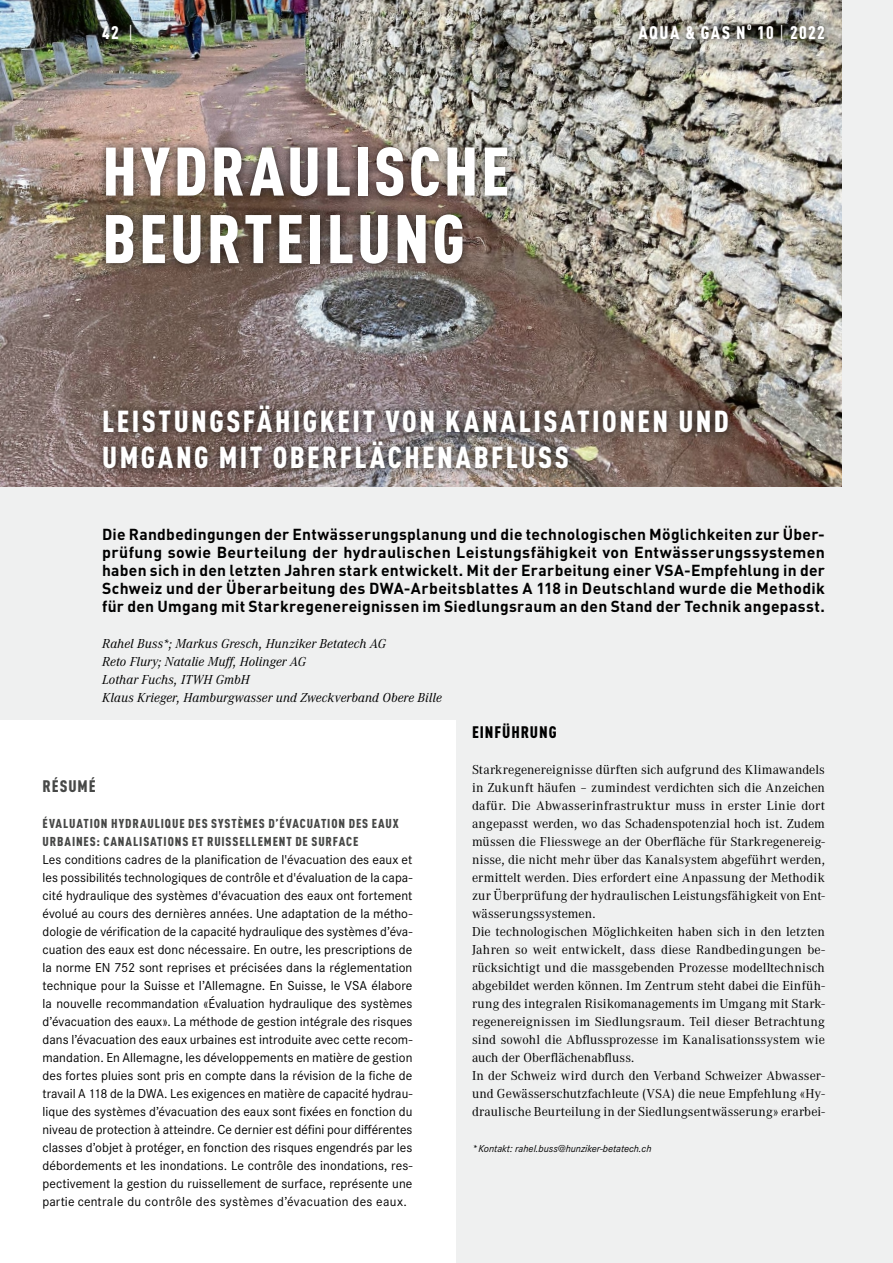
<style>
.page{position:relative;width:893px;height:1263px;background:#eff0f0}
.page>*{position:absolute;margin:0;border:0;box-sizing:border-box;transform-origin:0 0}
.t1{font:900 condensed 67.5px/67.5px "DINOT";letter-spacing:.045em;color:#fff}
.t2{font:900 condensed 30px/36px "DINOT";letter-spacing:.085em;color:#fff}
.t3{font:900 condensed 18px "DINOT";letter-spacing:.08em;color:#fff}
.t4{font:900 condensed 16.5px "DINOT";letter-spacing:.06em;color:#000}
.t5{font:900 condensed 16.5px "DINOT";letter-spacing:.055em;color:#474847}
.t6{font:700 15.75px/18px "DINOT";letter-spacing:.02em;color:#000;text-align:justify}
.t7{font:13.5px/18px "Corporate S";letter-spacing:.02em;color:#000;text-align:justify}
.t8{font:13.5px/18px "Corporate A";letter-spacing:.005em;color:#000}
.t9{font:italic 13.5px/18px "Corporate A";letter-spacing:.01em;color:#000}
.t10{font:900 condensed 12.75px/18px "DINOT";letter-spacing:.07em;color:#474847}
.t11{font:italic 10.5px "Corporate S";color:#000}
.t12{font:900 condensed 10.5px "DINOT";color:#fff}
.s1{font-weight:400}
</style>
<div class="page">
<div style="left:0;top:720px;width:455px;height:543px;background:#fff"></div>
<img style="left:0;top:0;width:842px;height:486px">
<div style="left:96px;top:137px;width:421px;height:136px;background:#000;opacity:.75"></div>
<div style="left:94px;top:396px;width:643px;height:82px;background:#000;opacity:.75"></div>
<div style="left:93px;top:17px;width:48px;height:32px;background:#000;opacity:.75"></div>
<div style="left:630px;top:16px;width:204px;height:33px;background:#000;opacity:.75"></div>
<h3 class="t3" style="left:102px;top:22px;width:32px">42 <span class="s1">|</span></h3>
<h3 class="t3" style="left:639px;top:22px;width:109px">AQUA &amp; GAS N</h3>
<p class="t12" style="left:747px;top:20px;width:6px">o</p>
<h3 class="t3" style="left:757px;top:22px;width:69px">10 <span class="s1">|</span> 2022</h3>
<h1 class="t1" style="left:102px;top:137px;width:408px">HYDRAULISCHE<br>BEURTEILUNG</h1>
<h2 class="t2" style="left:102px;top:403px;width:628px">LEISTUNGSFÄHIGKEIT VON KANALISATIONEN UND<br>UMGANG MIT OBERFLÄCHENABFLUSS</h2>
<p class="t6" style="left:102px;top:525px;width:724px">Die Randbedingungen der Entwässerungsplanung und die technologischen Möglichkeiten zur Über&shy;prüfung sowie Beurteilung der hydraulischen Leistungsfähigkeit von Entwässerungssystemen haben sich in den letzten Jahren stark entwickelt. Mit der Erarbeitung einer VSA-Empfehlung in der Schweiz und der Überarbeitung des DWA-Arbeitsblattes A 118 in Deutschland wurde die Methodik für den Umgang mit Starkregenereignissen im Siedlungsraum an den Stand der Technik angepasst.</p>
<p class="t9" style="left:102px;top:634px;width:341px">Rahel Buss*; Markus Gresch, Hunziker Betatech AG<br>Reto Flury; Natalie Muff, Holinger AG<br>Lothar Fuchs, ITWH GmbH<br>Klaus Krieger, Hamburgwasser und Zweckverband Obere Bille</p>
<p class="t5" style="left:43px;top:776px;width:55px">RÉSUMÉ</p>
<p class="t10" style="left:43px;top:814px;width:358px">ÉVALUATION HYDRAULIQUE DES SYSTÈMES D’ÉVACUATION DES EAUX<br>URBAINES: CANALISATIONS ET RUISSELLEMENT DE SURFACE</p>
<p class="t7" style="left:43px;top:850px;width:371px">Les conditions cadres de la planification de l'évacuation des eaux et les possibilités technologiques de contrôle et d'évaluation de la capa&shy;cité hydraulique des systèmes d'évacuation des eaux ont fortement évolué au cours des dernières années. Une adaptation de la métho&shy;dologie de vérification de la capacité hydraulique des systèmes d’éva&shy;cuation des eaux est donc nécessaire. En outre, les prescriptions de la norme EN 752 sont reprises et précisées dans la réglementation technique pour la Suisse et l’Allemagne. En Suisse, le VSA élabore la nouvelle recommandation «Évaluation hydraulique des systèmes d’évacuation des eaux». La méthode de gestion intégrale des risques dans l’évacuation des eaux urbaines est introduite avec cette recom&shy;mandation. En Allemagne, les développements en matière de gestion des fortes pluies sont pris en compte dans la révision de la fiche de travail A 118 de la DWA. Les exigences en matière de capacité hydrau&shy;lique des systèmes d’évacuation des eaux sont fixées en fonction du niveau de protection à atteindre. Ce dernier est défini pour différentes classes d’objet à protéger, en fonction des risques engendrés par les débordements et les inondations. Le contrôle des inondations, res&shy;pectivement la gestion du ruissellement de surface, représente une partie centrale du contrôle des systèmes d’évacuation des eaux.</p>
<p class="t4" style="left:472px;top:722px;width:86px">EINFÜHRUNG</p>
<p class="t8" style="left:472px;top:760px;width:354px">Starkregenereignisse dürften sich aufgrund des Klimawandels in Zukunft häufen – zumindest verdichten sich die Anzeichen dafür. Die Abwasserinfrastruktur muss in erster Linie dort angepasst werden, wo das Schadenspotenzial hoch ist. Zudem müssen die Fliesswege an der Oberfläche für Starkregenereig&shy;nisse, die nicht mehr über das Kanalsystem abgeführt werden, ermittelt werden. Dies erfordert eine Anpassung der Methodik zur Überprüfung der hydraulischen Leistungsfähigkeit von Ent&shy;wässerungssystemen.<br>Die technologischen Möglichkeiten haben sich in den letzten Jahren so weit entwickelt, dass diese Randbedingungen be&shy;rücksichtigt und die massgebenden Prozesse modelltechnisch abgebildet werden können. Im Zentrum steht dabei die Einfüh&shy;rung des integralen Risikomanagements im Umgang mit Stark&shy;regenereignissen im Siedlungsraum. Teil dieser Betrachtung sind sowohl die Abflussprozesse im Kanalisationssystem wie auch der Oberflächenabfluss.<br>In der Schweiz wird durch den Verband Schweizer Abwasser&shy;und Gewässerschutzfachleute (VSA) die neue Empfehlung «Hy&shy;draulische Beurteilung in der Siedlungsentwässerung» erarbei-</p>
<p class="t11" style="left:472px;top:1141px;width:181px">* Kontakt: rahel.buss@hunziker-betatech.ch</p>
</div>
